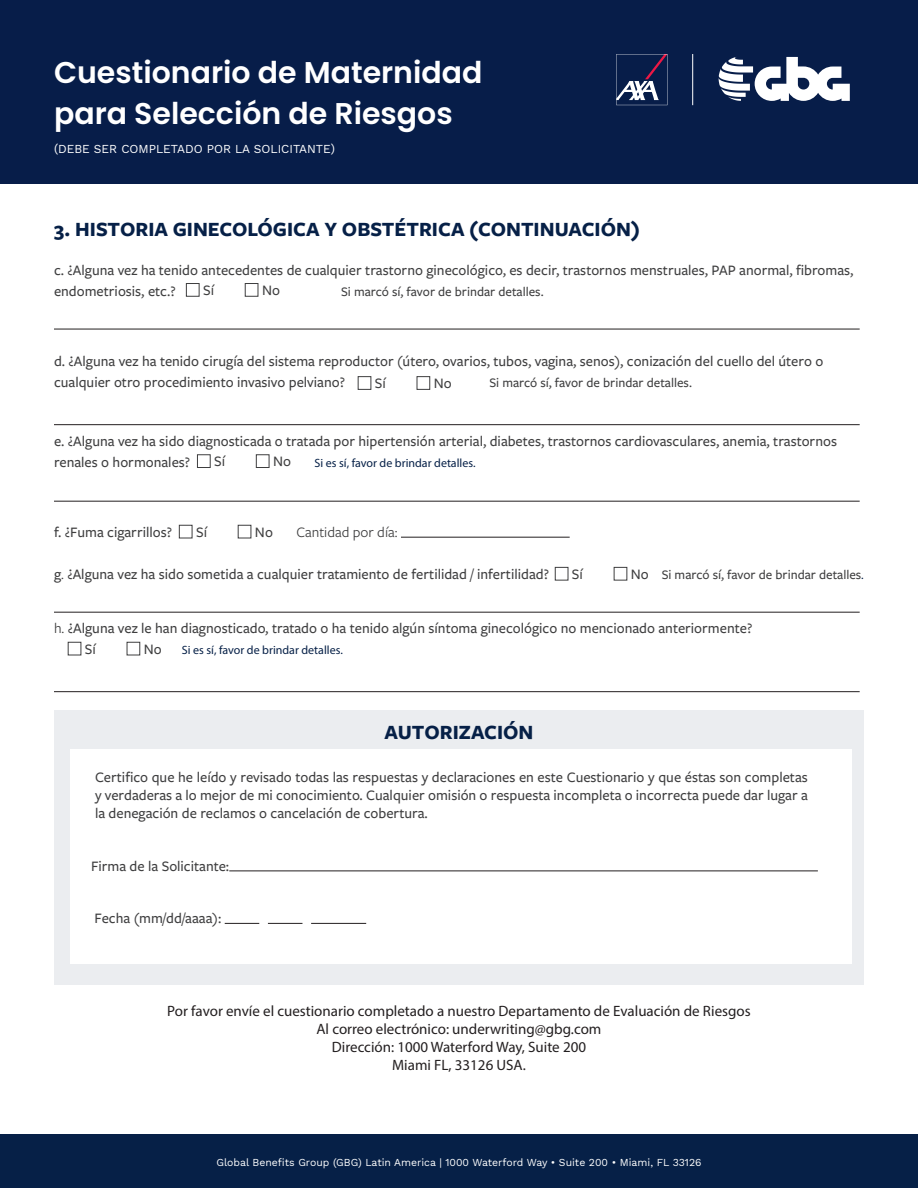
<style>
.page{position:relative;width:918px;height:1188px;background:#fff}
.page>*{position:absolute;margin:0;border:0;box-sizing:border-box;transform-origin:0 0}
.t1{font:600 30px/40.5px "Poppins";color:#fff}
.t2{font:700 21px "Freight Sans Pro";color:#062047}
.t3{font:500 15px/21px "Freight Sans Pro";color:#3e3e3f}
.t4{font:15px "Myriad Pro";color:#231f20}
.t5{font:15px "Freight Sans Pro";color:#3e3e3f}
.t6{font:500 13.5px "Freight Sans Pro";color:#3e3e3f}
.t7{font:12px "Myriad Pro";color:#062047}
.t8{font:12px "Work Sans";color:#fff}
.t9{font:10.5px "Work Sans";color:#fff}
.s1{font-weight:400}
.s2{font-family:"Myriad Pro";font-weight:400;font-size:12px;color:#062047}
</style>
<div class="page">
<div style="left:0;top:0;width:918px;height:184px;background:#071d49"></div>
<div style="left:0;top:1134px;width:918px;height:54px;background:#062047"></div>
<svg style="left:616px;top:54px;width:51px;height:51px"></svg>
<svg style="left:719px;top:57px;width:131px;height:44px"></svg>
<hr style="left:692px;top:54px;width:1px;height:51px;background:#fff">
<hr style="left:54px;top:329px;width:806px;height:1px;background:#231f20">
<hr style="left:54px;top:424px;width:806px;height:1px;background:#231f20">
<div style="left:197px;top:454px;width:14px;height:14px;border:1px solid #3e3e3f"></div>
<div style="left:256px;top:454px;width:13px;height:14px;border:1px solid #3e3e3f"></div>
<hr style="left:54px;top:501px;width:806px;height:1px;background:#231f20">
<div style="left:179px;top:525px;width:13px;height:13px;border:1px solid #3e3e3f"></div>
<div style="left:238px;top:525px;width:13px;height:13px;border:1px solid #3e3e3f"></div>
<hr style="left:401px;top:537px;width:169px;height:1px;background:#231f20">
<hr style="left:54px;top:612px;width:806px;height:1px;background:#231f20">
<div style="left:68px;top:642px;width:13px;height:13px;border:1px solid #3e3e3f"></div>
<div style="left:127px;top:642px;width:13px;height:13px;border:1px solid #3e3e3f"></div>
<hr style="left:54px;top:691px;width:806px;height:1px;background:#231f20">
<div style="left:186px;top:283px;width:14px;height:14px;border:1px solid #3e3e3f"></div>
<div style="left:245px;top:283px;width:13px;height:14px;border:1px solid #3e3e3f"></div>
<div style="left:555px;top:567px;width:13px;height:14px;border:1px solid #3e3e3f"></div>
<div style="left:614px;top:567px;width:13px;height:14px;border:1px solid #3e3e3f"></div>
<div style="left:358px;top:376px;width:13px;height:14px;border:1px solid #3e3e3f"></div>
<div style="left:417px;top:376px;width:13px;height:14px;border:1px solid #3e3e3f"></div>
<div style="left:54px;top:710px;width:810px;height:275px;background:#ebedf0"></div>
<div style="left:70px;top:749px;width:782px;height:215px;background:#fff"></div>
<hr style="left:229px;top:871px;width:589px;height:1px;background:#231f20">
<hr style="left:225px;top:923px;width:34px;height:1px;background:#231f20">
<hr style="left:268px;top:923px;width:34px;height:1px;background:#231f20">
<hr style="left:311px;top:923px;width:55px;height:1px;background:#231f20">
<h1 class="t1" style="left:54px;top:53px;width:430px">Cuestionario de Maternidad para Selección de Riesgos</h1>
<p class="t8" style="left:54px;top:140px;width:283px">(DEBE SER COMPLETADO POR LA SOLICITANTE)</p>
<p class="t2" style="left:54px;top:215px;width:587px">3. HISTORIA GINECOLÓGICA Y OBSTÉTRICA (CONTINUACIÓN)</p>
<p class="t3" style="left:54px;top:259px;width:801px">c. ¿Alguna vez ha tenido antecedentes de cualquier trastorno ginecológico, es decir, trastornos menstruales, PAP anormal, fibromas, endometriosis, etc.?</p>
<p class="t3" style="left:203px;top:279px;width:13px">SÍ</p>
<p class="t3" style="left:262px;top:279px;width:19px">No</p>
<p class="t6" style="left:341px;top:282px;width:204px">Si marcó sí, favor de brindar detalles.</p>
<p class="t3" style="left:54px;top:350px;width:771px">d. ¿Alguna vez ha tenido cirugía del sistema reproductor (útero, ovarios, tubos, vagina, senos), conización del cuello del útero o cualquier otro procedimiento invasivo pelviano?</p>
<p class="t3" style="left:375px;top:372px;width:13px">SÍ</p>
<p class="t3" style="left:434px;top:372px;width:19px">No</p>
<p class="t6" style="left:489px;top:374px;width:204px">Si marcó sí, favor de brindar detalles.</p>
<p class="t3" style="left:54px;top:430px;width:785px">e. ¿Alguna vez ha sido diagnosticada o tratada por hipertensión arterial, diabetes, trastornos cardiovasculares, anemia, trastornos renales o hormonales?</p>
<p class="t3" style="left:214px;top:450px;width:13px">SÍ</p>
<p class="t3" style="left:273px;top:450px;width:19px">No</p>
<p class="t7" style="left:315px;top:455px;width:162px">Si es sí, favor de brindar detalles.</p>
<p class="t3" style="left:54px;top:521px;width:120px">f. ¿Fuma cigarrillos?</p>
<p class="t3" style="left:196px;top:521px;width:13px">SÍ</p>
<p class="t3" style="left:255px;top:521px;width:19px">No</p>
<p class="t5" style="left:296px;top:522px;width:103px">Cantidad por día:</p>
<p class="t3" style="left:54px;top:563px;width:497px">g<span class="s1">.</span> ¿Alguna vez ha sido sometida a cualquier tratamiento de fertilidad / infertilidad?</p>
<p class="t6" style="left:662px;top:566px;width:204px">Si marcó sí, favor de brindar detalles<span class="s2">.</span></p>
<p class="t3" style="left:54px;top:617px;width:700px"><span class="s1">h.</span> ¿Alguna vez le han diagnosticado, tratado o ha tenido algún síntoma ginecológico no mencionado anteriormente?</p>
<p class="t3" style="left:85px;top:638px;width:13px">SÍ</p>
<p class="t3" style="left:144px;top:638px;width:19px">No</p>
<p class="t7" style="left:182px;top:643px;width:162px">Si es sí, favor de brindar detalles.</p>
<p class="t3" style="left:572px;top:563px;width:13px">SÍ</p>
<p class="t3" style="left:631px;top:563px;width:19px">No</p>
<p class="t2" style="left:385px;top:718px;width:150px">AUTORIZACIÓN</p>
<p class="t3" style="left:95px;top:768px;width:714px;line-height:18px;text-align:justify">Certifico que he leído y revisado todas las respuestas y declaraciones en este Cuestionario y que éstas son completas y verdaderas a lo mejor de mi conocimiento. Cualquier omisión o respuesta incompleta o incorrecta puede dar lugar a la denegación de reclamos o cancelación de cobertura.</p>
<p class="t3" style="left:91px;top:855px;width:140px">Firma de la Solicitante:</p>
<p class="t3" style="left:94px;top:907px;width:128px">Fecha (mm/dd/aaaa):</p>
<p class="t4" style="left:167px;top:1002px;width:585px">Por favor envíe el cuestionario completado a nuestro Departamento de Evaluación de Riesgos</p>
<p class="t4" style="left:317px;top:1020px;width:286px">Al correo electrónico: underwriting@gbg.com</p>
<p class="t4" style="left:332px;top:1038px;width:256px">Dirección: 1000 Waterford Way, Suite 200</p>
<p class="t4" style="left:392px;top:1056px;width:135px">Miami FL, 33126 USA.</p>
<p class="t9" style="left:216px;top:1154px;width:487px">Global Benefits Group (GBG) Latin America | 1000 Waterford Way • Suite 200 • Miami, FL 33126</p>
</div>
